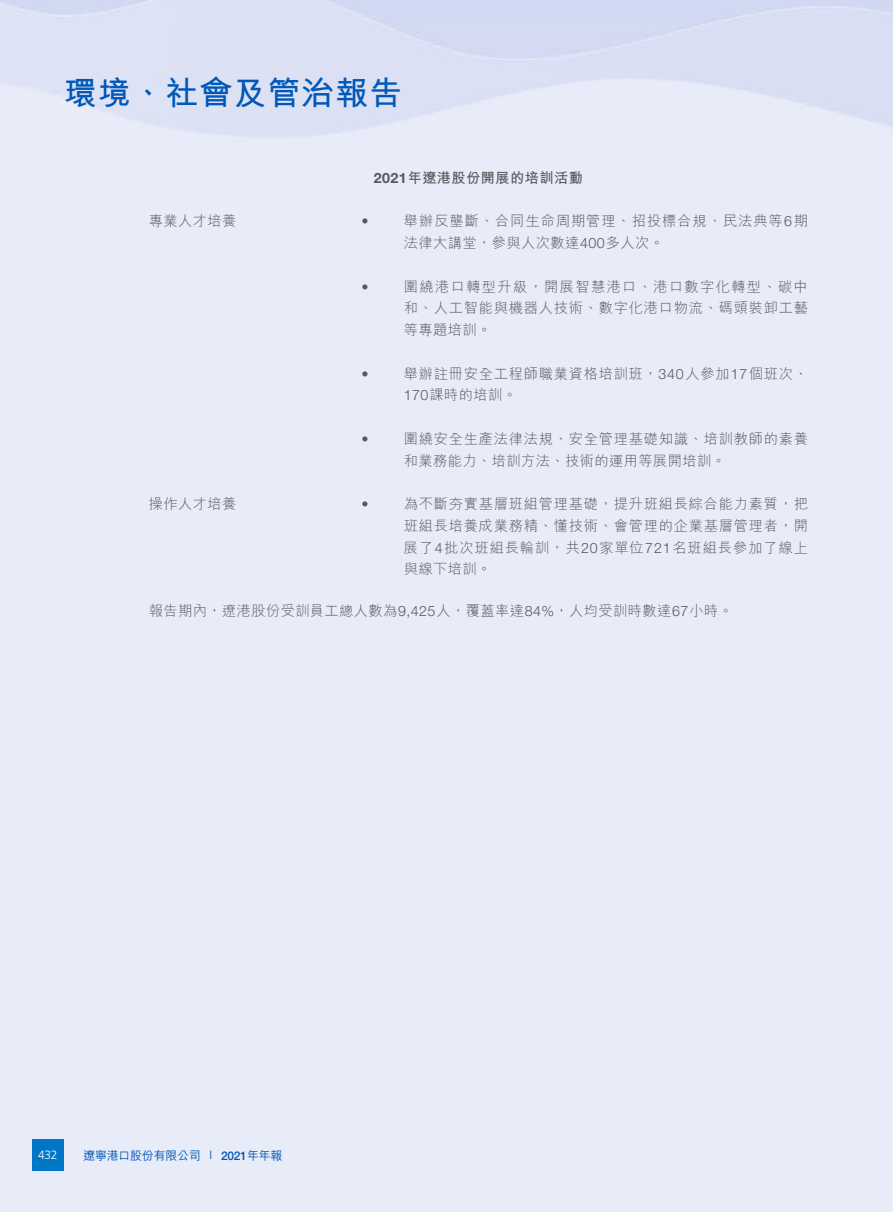
<style>
.page{position:relative;width:893px;height:1212px;background:#fff}
.page>*{position:absolute;margin:0;border:0;box-sizing:border-box;transform-origin:0 0}
.t1{font:700 33px "M Hei HK";letter-spacing:.03em;color:#0058b8}
.t2{font:300 14.25px/21.8px "M Hei HK";letter-spacing:.05em;color:#57585a}
.t3{font:300 14.25px "M Hei HK";letter-spacing:.03em;color:#57585a}
.t4{font:700 14.25px "M Hei HK";letter-spacing:.03em;color:#57585a}
.t5{font:300 14.25px "Helvetica Neue LT Std";color:#57585a}
.t6{font:500 12px "M Hei HK";letter-spacing:-.025em;color:#0058b8}
.t7{font:300 12px "Frutiger LT Std";color:#fff}
.s1{font-family:"Helvetica Neue LT Std"}
.s2{font-family:"Frutiger LT Std";font-weight:300}
</style>
<div class="page">
<div style="left:32px;top:1139px;width:32px;height:32px;background:#0076c7"></div>
<h1 class="t1" style="left:64px;top:69px;width:340px">環境、社會及管治報告</h1>
<p class="t4" style="left:374px;top:167px;width:211px"><span class="s1">2021</span>年遼港股份開展的培訓活動</p>
<p class="t2" style="left:149px;top:210px;width:89px">專業人才培養</p>
<p class="t5" style="left:361px;top:213px;width:9px">•</p>
<p class="t2" style="left:404px;top:210px;width:405px">舉辦反壟斷、合同生命周期管理、招投標合規、民法典等<span class="s1">6</span>期法律大講堂，參與人次數達<span class="s1">400</span>多人次。</p>
<p class="t5" style="left:361px;top:278px;width:9px">•</p>
<p class="t2" style="left:404px;top:275px;width:406px;text-align:justify">圍繞港口轉型升級，開展智慧港口、港口數字化轉型、碳中和、人工智能與機器人技術、數字化港口物流、碼頭裝卸工藝等專題培訓。</p>
<p class="t5" style="left:361px;top:365px;width:9px">•</p>
<p class="t2" style="left:404px;top:362px;width:405px">舉辦註冊安全工程師職業資格培訓班，<span class="s1">340</span>人參加<span class="s1">17</span>個班次、<br><span class="s1">170</span>課時的培訓。</p>
<p class="t5" style="left:361px;top:430px;width:9px">•</p>
<p class="t2" style="left:404px;top:427px;width:406px">圍繞安全生產法律法規、安全管理基礎知識、培訓教師的素養和業務能力、培訓方法、技術的運用等展開培訓。</p>
<p class="t2" style="left:149px;top:493px;width:89px">操作人才培養</p>
<p class="t5" style="left:361px;top:495px;width:9px">•</p>
<p class="t2" style="left:404px;top:493px;width:406px;text-align:justify">為不斷夯實基層班組管理基礎，提升班組長綜合能力素質，把班組長培養成業務精、懂技術、會管理的企業基層管理者，開展了<span class="s1">4</span>批次班組長輪訓，共<span class="s1">20</span>家單位<span class="s1">721</span>名班組長參加了線上與線下培訓。</p>
<p class="t3" style="left:149px;top:603px;width:586px">報告期內，遼港股份受訓員工總人數為<span class="s1">9,425</span>人，覆蓋率達<span class="s1">84%</span>，人均受訓時數達<span class="s1">67</span>小時。</p>
<p class="t7" style="left:38px;top:1148px;width:21px">432</p>
<p class="t6" style="left:83px;top:1147px;width:201px">遼寧港口股份有限公司 <span class="s2">I</span> <span class="s1">2021</span>年年報</p>
</div>
